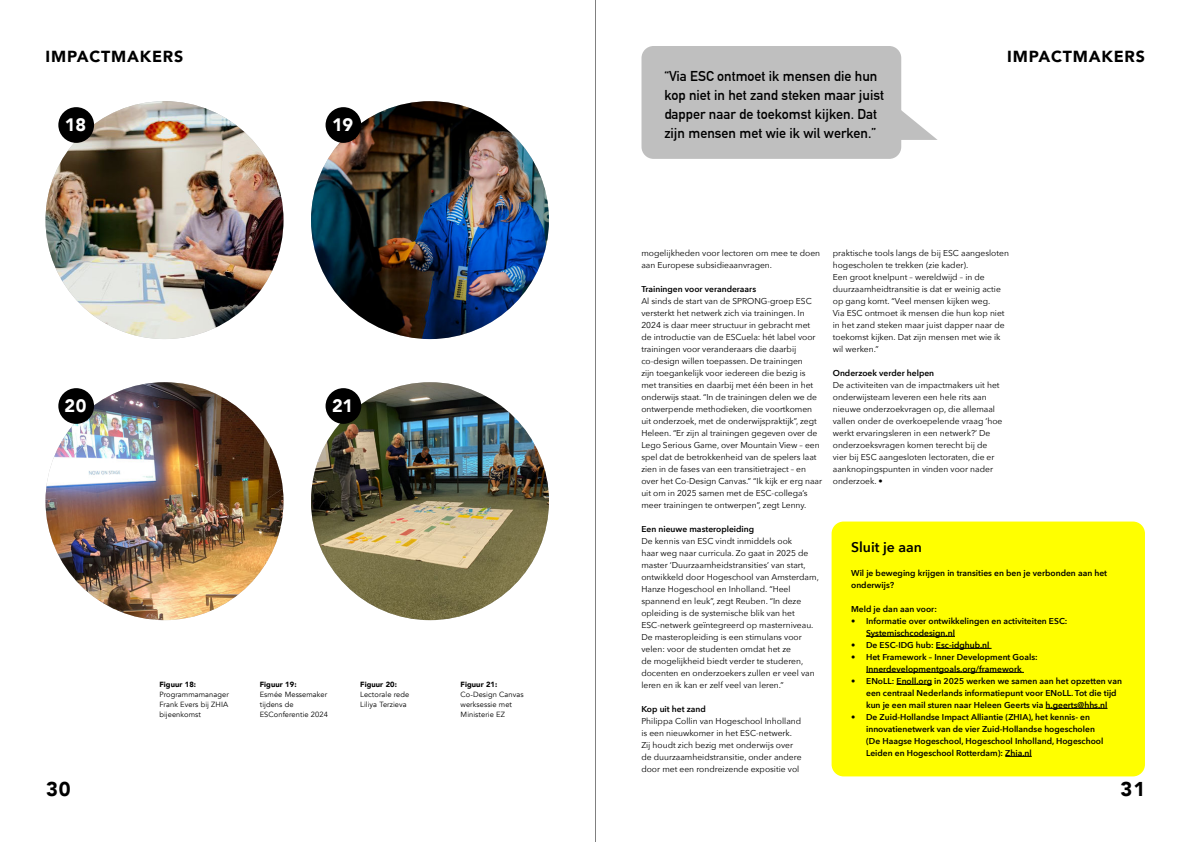
<style>
.page{position:relative;width:1191px;height:842px;background:#fff}
.page>*{position:absolute;margin:0;border:0;box-sizing:border-box;transform-origin:0 0}
.t1{font:900 20px "Avenir";color:#000}
.t2{font:900 18px "Avenir";letter-spacing:-.01em;color:#fff}
.t3{font:900 16px "Avenir";letter-spacing:.05em;color:#000}
.t4{font:700 14px/19px "DIN Alternate";color:#000}
.t5{font:600 14px "Avenir Next";color:#000}
.t6{font:8.5px/12px "Avenir Next";color:#000}
.t7{font:600 8.5px/12px "Avenir Next";color:#000}
.t8{font:7.5px/10px "Avenir";letter-spacing:.01em;color:#000}
.t9{font:900 7.5px "Avenir";letter-spacing:.01em;color:#000}
</style>
<div class="page">
<div style="left:831px;top:521px;width:314px;height:255px;background:#ff0;border-radius:12px"></div>
<hr style="left:595px;top:0;width:1px;height:842px;background:#808080">
<svg style="left:901px;top:96px;width:36px;height:44px"></svg>
<div style="left:641px;top:46px;width:260px;height:113px;background:#bfbfbf;border-radius:12px"></div>
<img style="left:45px;top:101px;width:238px;height:238px;border-radius:118px">
<img style="left:45px;top:382px;width:238px;height:238px;border-radius:119px">
<img style="left:311px;top:101px;width:238px;height:238px;border-radius:119px">
<img style="left:311px;top:382px;width:238px;height:238px;border-radius:119px">
<div style="left:58px;top:107px;width:36px;height:36px;background:#000;border-radius:50%"></div>
<div style="left:58px;top:388px;width:36px;height:36px;background:#000;border-radius:50%"></div>
<div style="left:325px;top:107px;width:36px;height:36px;background:#000;border-radius:50%"></div>
<div style="left:325px;top:388px;width:36px;height:36px;background:#000;border-radius:50%"></div>
<hr style="left:866px;top:636px;width:89px;height:1px;background:#000">
<hr style="left:936px;top:648px;width:55px;height:1px;background:#000">
<hr style="left:866px;top:672px;width:158px;height:1px;background:#000">
<hr style="left:896px;top:684px;width:36px;height:1px;background:#000">
<hr style="left:1045px;top:708px;width:62px;height:1px;background:#000">
<svg style="left:1005px;top:756px;width:26px;height:1px"></svg>
<h3 class="t3" style="left:46px;top:50px;width:139px">IMPACTMAKERS</h3>
<h3 class="t3" style="left:1007px;top:50px;width:139px">IMPACTMAKERS</h3>
<h2 class="t2" style="left:65px;top:117px;width:23px">18</h2>
<h2 class="t2" style="left:332px;top:117px;width:23px">19</h2>
<h3 class="t4" style="left:664px;top:68px;width:221px">“Via ESC ontmoet ik mensen die hun kop niet in het zand steken maar juist dapper naar de toekomst kijken. Dat zijn mensen met wie ik wil werken.”</h3>
<h2 class="t2" style="left:64px;top:398px;width:24px">20</h2>
<h2 class="t2" style="left:332px;top:398px;width:23px">21</h2>
<p class="t9" style="left:159px;top:681px;width:38px">Figuur 18:</p>
<p class="t8" style="left:159px;top:690px;width:71px;text-align:justify">Programmamanager Frank Evers bij ZHIA bijeenkomst</p>
<p class="t9" style="left:260px;top:681px;width:38px">Figuur 19:</p>
<p class="t8" style="left:260px;top:690px;width:70px">Esmée Messemaker tijdens de<br>ESConferentie 2024</p>
<p class="t9" style="left:360px;top:681px;width:38px">Figuur 20:</p>
<p class="t8" style="left:360px;top:690px;width:51px">Lectorale rede<br>Liliya Terzieva</p>
<p class="t9" style="left:460px;top:681px;width:38px">Figuur 21:</p>
<p class="t8" style="left:460px;top:690px;width:64px">Co-Design Canvas werksessie met<br>Ministerie EZ</p>
<p class="t6" style="left:641px;top:247px;width:180px">mogelijkheden voor lectoren om mee te doen aan Europese subsidieaanvragen.</p>
<p class="t7" style="left:641px;top:284px;width:116px">Trainingen voor veranderaars</p>
<p class="t6" style="left:641px;top:295px;width:182px">Al sinds de start van de SPRONG-groep ESC versterkt het netwerk zich via trainingen. In 2024 is daar meer structuur in gebracht met de introductie van de ESCuela: hét label voor trainingen voor veranderaars die daarbij co-design willen toepassen. De trainingen<br>zijn toegankelijk voor iedereen die bezig is met transities en daarbij met één been in het onderwijs staat. “In de trainingen delen we de ontwerpende methodieken, die voortkomen uit onderzoek, met de onderwijspraktijk”, zegt Heleen. “Er zijn al trainingen gegeven over de Lego Serious Game, over Mountain View – een spel dat de betrokkenheid van de spelers laat zien in de fases van een transitietraject – en over het Co-Design Canvas.” “Ik kijk er erg naar uit om in 2025 samen met de ESC-collega’s meer trainingen te ontwerpen”, zegt Lenny.</p>
<p class="t7" style="left:641px;top:524px;width:114px">Een nieuwe masteropleiding</p>
<p class="t6" style="left:641px;top:536px;width:179px">De kennis van ESC vindt inmiddels ook<br>haar weg naar curricula. Zo gaat in 2025 de master ‘Duurzaamheidstransities’ van start, ontwikkeld door Hogeschool van Amsterdam, Hanze Hogeschool en Inholland. “Heel spannend en leuk”, zegt Reuben. “In deze opleiding is de systemische blik van het ESC-netwerk geïntegreerd op masterniveau.<br>De masteropleiding is een stimulans voor velen: voor de studenten omdat het ze<br>de mogelijkheid biedt verder te studeren, docenten en onderzoekers zullen er veel van leren en ik kan er zelf veel van leren.”</p>
<p class="t7" style="left:641px;top:704px;width:66px">Kop uit het zand</p>
<p class="t6" style="left:641px;top:715px;width:162px">Philippa Collin van Hogeschool Inholland is een nieuwkomer in het ESC-netwerk.<br>Zij houdt zich bezig met onderwijs over de duurzaamheidstransitie, onder andere door met een rondreizende expositie vol</p>
<p class="t6" style="left:832px;top:247px;width:178px">praktische tools langs de bij ESC aangesloten hogescholen te trekken (zie kader).<br>Een groot knelpunt – wereldwijd – in de duurzaamheidtransitie is dat er weinig actie op gang komt. “Veel mensen kijken weg.<br>Via ESC ontmoet ik mensen die hun kop niet in het zand steken maar juist dapper naar de toekomst kijken. Dat zijn mensen met wie ik wil werken.”</p>
<p class="t7" style="left:832px;top:368px;width:103px">Onderzoek verder helpen</p>
<p class="t6" style="left:832px;top:380px;width:171px">De activiteiten van de impactmakers uit het onderwijsteam leveren een hele rits aan nieuwe onderzoekvragen op, die allemaal vallen onder de overkoepelende vraag ‘hoe werkt ervaringsleren in een netwerk?’ De onderzoeksvragen komen terecht bij de vier bij ESC aangesloten lectoraten, die er aanknopingspunten in vinden voor nader onderzoek. •</p>
<h3 class="t5" style="left:851px;top:541px;width:72px">Sluit je aan</h3>
<p class="t7" style="left:851px;top:566px;width:257px">Wil je beweging krijgen in transities en ben je verbonden aan het onderwijs?</p>
<p class="t7" style="left:851px;top:603px;width:87px">Meld je dan aan voor:</p>
<p class="t7" style="left:866px;top:615px;width:203px;text-indent:-15px">• Informatie over ontwikkelingen en activiteiten ESC:<br>Systemischcodesign.nl</p>
<p class="t7" style="left:851px;top:639px;width:140px">• De ESC-IDG hub: Esc-idghub.nl</p>
<p class="t7" style="left:851px;top:651px;width:188px;text-align:center">• Het Framework – Inner Development Goals:<br>Innerdevelopmentgoals.org/framework</p>
<p class="t7" style="left:866px;top:675px;width:257px;text-indent:-15px">• ENoLL: Enoll.org in 2025 werken we samen aan het opzetten van een centraal Nederlands informatiepunt voor ENoLL. Tot die tijd kun je een mail sturen naar Heleen Geerts via h.geerts@hhs.nl</p>
<p class="t7" style="left:866px;top:711px;width:239px;text-indent:-15px">• De Zuid-Hollandse Impact Alliantie (ZHIA), het kennis- en innovatienetwerk van de vier Zuid-Hollandse hogescholen (De Haagse Hogeschool, Hogeschool Inholland, Hogeschool Leiden en Hogeschool Rotterdam): Zhia.nl</p>
<h1 class="t1" style="left:46px;top:780px;width:26px">30</h1>
<h1 class="t1" style="left:1120px;top:780px;width:26px">31</h1>
</div>
